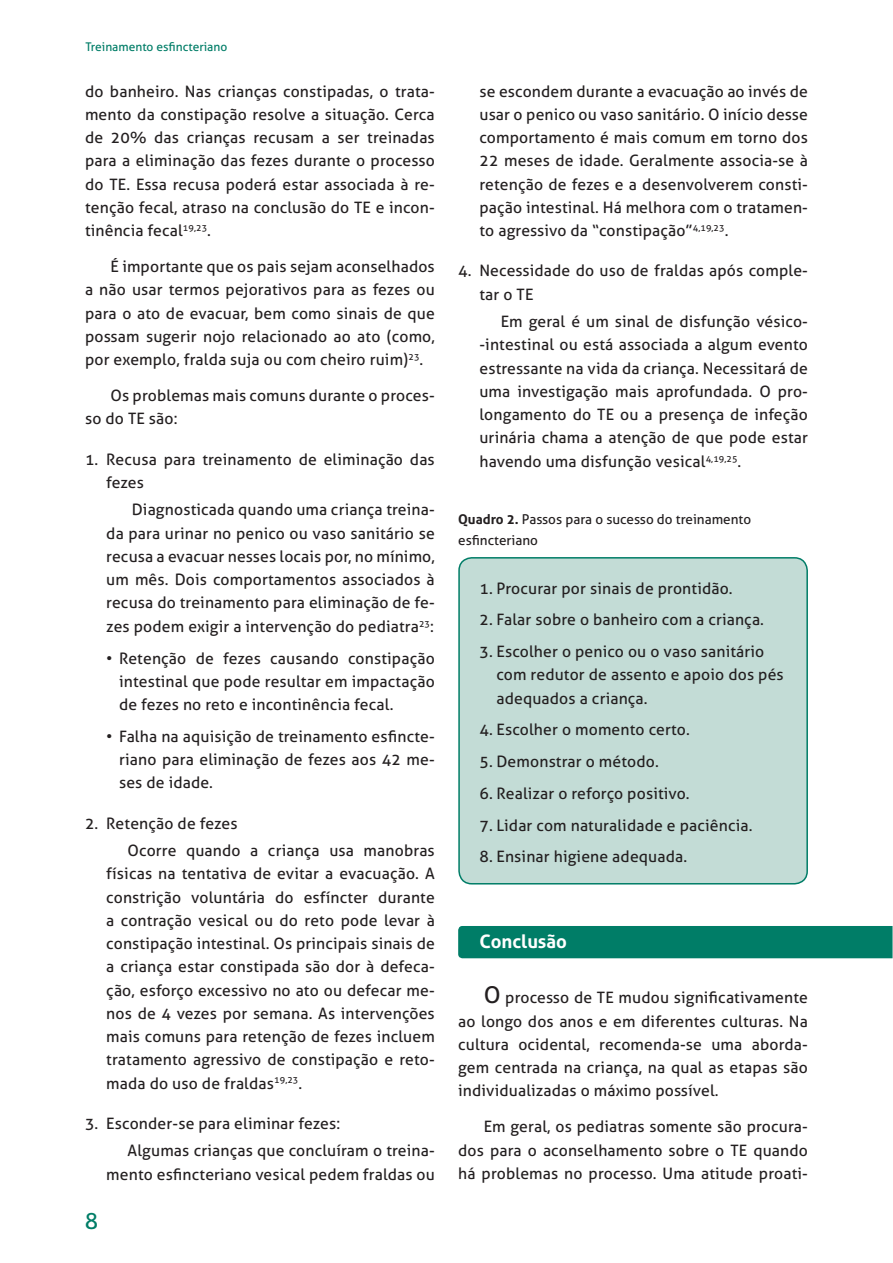
<style>
.page{position:relative;width:893px;height:1263px;background:#fff}
.page>*{position:absolute;margin:0;border:0;box-sizing:border-box;transform-origin:0 0}
.t1{font:22.5px "Aller";color:#007d67}
.t2{font:700 18.6px "Aller";color:#fff}
.t3{font:15.75px/23.2px "Aller";letter-spacing:.01em;color:#231f20;text-align:justify}
.t4{font:13.5px/21px "Aller";color:#231f20}
.t5{font:12px "Aller";color:#007d67}
.s1{font-weight:700}
.s2{font-size:23.25px}
</style>
<div class="page">
<div style="left:458px;top:926px;width:434px;height:32px;background:#007d67"></div>
<div style="left:459px;top:558px;width:348px;height:326px;background:#c3dcd6;border-radius:13px"></div>
<div style="left:458px;top:557px;width:350px;height:327px;border:2px solid #007d67;border-radius:13px"></div>
<p class="t5" style="left:85px;top:39px;width:143px">Treinamento esfincteriano</p>
<p class="t3" style="left:85px;top:79px;width:351px">do banheiro. Nas crianças constipadas, o trata&shy;mento da constipação resolve a situação. Cerca de 20% das crianças recusam a ser treinadas para a eliminação das fezes durante o processo do TE. Essa recusa poderá estar associada à re&shy;tenção fecal, atraso na conclusão do TE e incon&shy;tinência fecal<sup>19,23</sup>.</p>
<p class="t3" style="left:85px;top:255px;width:351px;text-indent:26px">É importante que os pais sejam aconselhados a não usar termos pejorativos para as fezes ou para o ato de evacuar, bem como sinais de que possam sugerir nojo relacionado ao ato (como, por exemplo, fralda suja ou com cheiro ruim)<sup>23</sup>.</p>
<p class="t3" style="left:85px;top:384px;width:351px;text-indent:26px">Os problemas mais comuns durante o proces&shy;so do TE são:</p>
<p class="t3" style="left:106px;top:447px;width:330px;text-indent:-21px">1. Recusa para treinamento de eliminação das fezes</p>
<p class="t3" style="left:106px;top:498px;width:330px;text-indent:26px">Diagnosticada quando uma criança treina&shy;da para urinar no penico ou vaso sanitário se recusa a evacuar nesses locais por, no mínimo, um mês. Dois comportamentos associados à recusa do treinamento para eliminação de fe&shy;zes podem exigir a intervenção do pediatra<sup>23</sup>:</p>
<p class="t3" style="left:119px;top:646px;width:317px;text-indent:-13px">• Retenção de fezes causando constipação intestinal que pode resultar em impactação de fezes no reto e incontinência fecal.</p>
<p class="t3" style="left:119px;top:724px;width:317px;text-indent:-13px">• Falha na aquisição de treinamento esfincte&shy;riano para eliminação de fezes aos 42 me&shy;ses de idade.</p>
<p class="t3" style="left:128px;top:809px;width:309px;line-height:27.5px;text-indent:-43px">2. Retenção de fezes<br>Ocorre quando a criança usa manobras</p>
<p class="t3" style="left:106px;top:862px;width:330px">físicas na tentativa de evitar a evacuação. A constrição voluntária do esfíncter durante a contração vesical ou do reto pode levar à constipação intestinal. Os principais sinais de a criança estar constipada são dor à defeca&shy;ção, esforço excessivo no ato ou defecar me&shy;nos de 4 vezes por semana. As intervenções mais comuns para retenção de fezes incluem tratamento agressivo de constipação e reto&shy;mada do uso de fraldas<sup>19,23</sup>.</p>
<p class="t3" style="left:128px;top:1109px;width:309px;line-height:27.5px;text-indent:-43px">3. Esconder-se para eliminar fezes:<br>Algumas crianças que concluíram o treina-</p>
<p class="t3" style="left:106px;top:1162px;width:330px">mento esfincteriano vesical pedem fraldas ou</p>
<h1 class="t1" style="left:85px;top:1207px;width:15px">8</h1>
<p class="t3" style="left:479px;top:79px;width:330px">se escondem durante a evacuação ao invés de usar o penico ou vaso sanitário. O início desse comportamento é mais comum em torno dos 22 meses de idade. Geralmente associa-se à retenção de fezes e a desenvolverem consti&shy;pação intestinal. Há melhora com o tratamen&shy;to agressivo da “constipação”<sup>4,19,23</sup>.</p>
<p class="t3" style="left:479px;top:259px;width:330px;text-indent:-21px">4. Necessidade do uso de fraldas após comple&shy;tar o TE</p>
<p class="t3" style="left:479px;top:310px;width:330px;text-indent:21px">Em geral é um sinal de disfunção vésico--intestinal ou está associada a algum evento estressante na vida da criança. Necessitará de uma investigação mais aprofundada. O pro&shy;longamento do TE ou a presença de infeção urinária chama a atenção de que pode estar havendo uma disfunção vesical<sup>4,19,25</sup>.</p>
<p class="t4" style="left:458px;top:508px;width:294px"><span class="s1">Quadro 2.</span> Passos para o sucesso do treinamento esfincteriano</p>
<p class="t3" style="left:479px;top:576px;width:255px">1. Procurar por sinais de prontidão.</p>
<p class="t3" style="left:479px;top:608px;width:286px">2. Falar sobre o banheiro com a criança.</p>
<p class="t3" style="left:496px;top:640px;width:289px;text-align:left;text-indent:-17px">3. Escolher o penico ou o vaso sanitário com redutor de assento e apoio dos pés adequados a criança.</p>
<p class="t3" style="left:479px;top:718px;width:212px">4. Escolher o momento certo.</p>
<p class="t3" style="left:479px;top:750px;width:181px">5. Demonstrar o método.</p>
<p class="t3" style="left:479px;top:781px;width:212px">6. Realizar o reforço positivo.</p>
<p class="t3" style="left:479px;top:813px;width:275px">7. Lidar com naturalidade e paciência.</p>
<p class="t3" style="left:479px;top:845px;width:209px">8. Ensinar higiene adequada.</p>
<p class="t2" style="left:479px;top:930px;width:89px">Conclusão</p>
<p class="t3" style="left:458px;top:986px;width:351px;text-indent:26px"><span class="s2">O</span> processo de TE mudou significativamente ao longo dos anos e em diferentes culturas. Na cultura ocidental, recomenda-se uma aborda&shy;gem centrada na criança, na qual as etapas são individualizadas o máximo possível.</p>
<p class="t3" style="left:458px;top:1115px;width:351px;text-indent:26px">Em geral, os pediatras somente são procura&shy;dos para o aconselhamento sobre o TE quando há problemas no processo. Uma atitude proati-</p>
</div>
